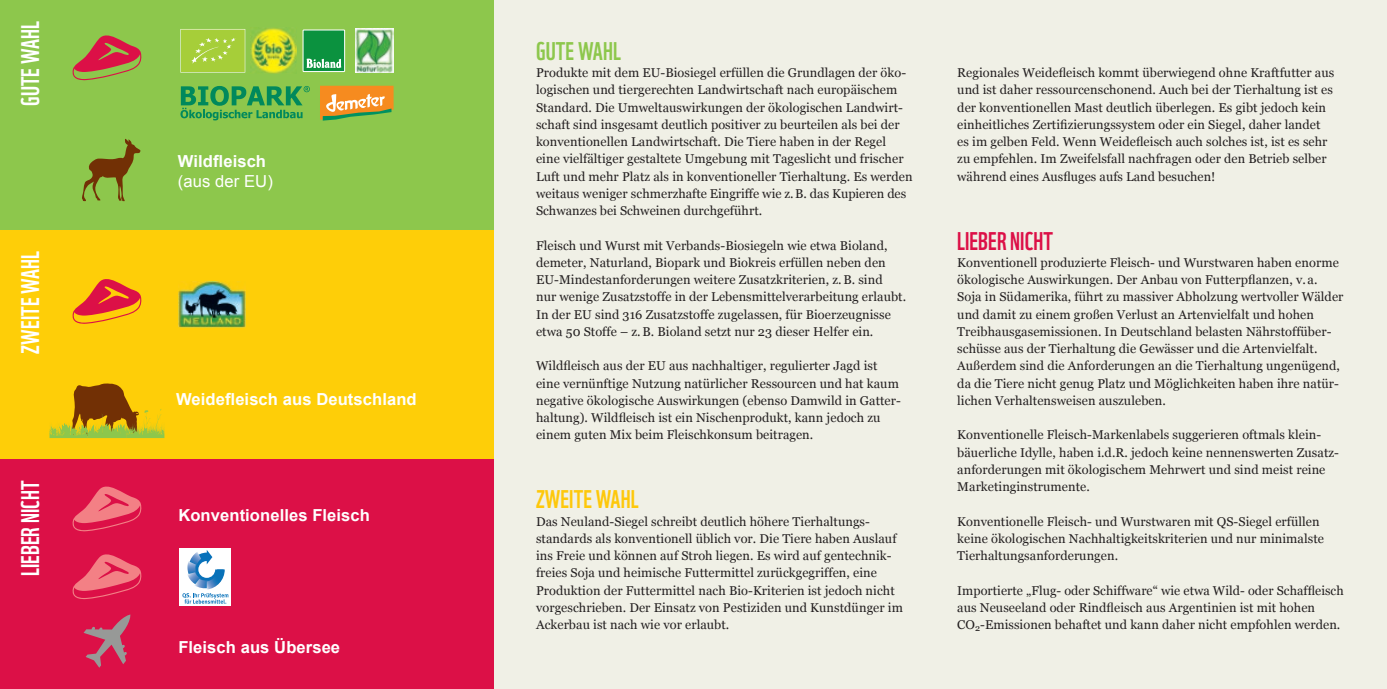
<style>
.page{position:relative;width:1387px;height:689px;background:#fff}
.page>*{position:absolute;margin:0;border:0;box-sizing:border-box;transform-origin:0 0}
.t1{font:24.9px "WWF";letter-spacing:.005em;color:#fff}
.t2{font:24.9px "WWF";letter-spacing:.005em;color:#dc1047}
.t3{font:24.9px "WWF";letter-spacing:.005em;color:#fec80b}
.t4{font:24.9px "WWF";letter-spacing:.005em;color:#8dc74c}
.t5{font:700 16.5px "Arial";letter-spacing:.005em;color:#fff}
.t6{font:16.5px "Arial";letter-spacing:.005em;color:#fff}
.t7{font:12.75px/17.2px "Georgia";letter-spacing:.005em;color:#231f20}
</style>
<div class="page">
<div style="left:0;top:0;width:1386px;height:689px;background:#f0f0e6"></div>
<div style="left:0;top:0;width:493px;height:230px;background:#8dc74c"></div>
<div style="left:0;top:230px;width:493px;height:229px;background:#fece08"></div>
<div style="left:0;top:459px;width:493px;height:230px;background:#dc1047"></div>
<div style="left:180px;top:548px;width:51px;height:57px;background:#fff"></div>
<svg style="left:182px;top:550px;width:46px;height:54px"></svg>
<svg style="left:82px;top:139px;width:59px;height:62px"></svg>
<div style="left:302px;top:29px;width:43px;height:43px;background:#86c9a0"></div>
<div style="left:303px;top:31px;width:41px;height:40px;background:#0b923f"></div>
<svg style="left:306px;top:58px;width:35px;height:10px"></svg>
<svg style="left:180px;top:29px;width:65px;height:44px;background:#acd148"></svg>
<svg style="left:320px;top:86px;width:73px;height:35px;background:#d3a248"></svg>
<svg style="left:180px;top:86px;width:130px;height:34px"></svg>
<img style="left:355px;top:28px;width:38px;height:45px">
<svg style="left:49px;top:383px;width:115px;height:55px"></svg>
<svg style="left:83px;top:614px;width:48px;height:54px"></svg>
<svg style="left:72px;top:35px;width:70px;height:46px"></svg>
<svg style="left:72px;top:279px;width:70px;height:45px"></svg>
<svg style="left:72px;top:486px;width:70px;height:46px"></svg>
<svg style="left:72px;top:554px;width:70px;height:45px"></svg>
<img style="left:179px;top:282px;width:67px;height:45px">
<img style="left:251px;top:28px;width:46px;height:46px">
<h1 class="t1" style="left:11px;top:106px;width:86px;rotate:-90deg">GUTE WAHL</h1>
<h1 class="t1" style="left:11px;top:353px;width:104px;rotate:-90deg">ZWEITE WAHL</h1>
<h1 class="t1" style="left:11px;top:576px;width:97px;rotate:-90deg">LIEBER NICHT</h1>
<p class="t5" style="left:178px;top:150px;width:90px">Wildfleisch</p>
<p class="t6" style="left:178px;top:170px;width:96px">(aus der EU)</p>
<p class="t5" style="left:176px;top:388px;width:242px">Weidefleisch aus Deutschland</p>
<p class="t5" style="left:178px;top:504px;width:193px">Konventionelles Fleisch</p>
<p class="t5" style="left:178px;top:636px;width:163px">Fleisch aus Übersee</p>
<h1 class="t4" style="left:536px;top:31px;width:86px">GUTE WAHL</h1>
<p class="t7" style="left:536px;top:64px;width:378px">Produkte mit dem EU-Biosiegel erfüllen die Grundlagen der öko&shy;logischen und tiergerechten Landwirtschaft nach europäischem Standard. Die Umweltauswirkungen der ökologischen Landwirt&shy;schaft sind insgesamt deutlich positiver zu beurteilen als bei der konventionellen Landwirtschaft. Die Tiere haben in der Regel eine vielfältiger gestaltete Umgebung mit Tageslicht und frischer Luft und mehr Platz als in konventioneller Tierhaltung. Es werden weitaus weniger schmerzhafte Eingriffe wie z. B. das Kupieren des Schwanzes bei Schweinen durchgeführt.</p>
<p class="t7" style="left:536px;top:237px;width:371px">Fleisch und Wurst mit Verbands-Biosiegeln wie etwa Bioland, demeter, Naturland, Biopark und Biokreis erfüllen neben den EU-Mindestanforderungen weitere Zusatzkriterien, z. B. sind<br>nur wenige Zusatzstoffe in der Lebensmittelverarbeitung erlaubt.<br>In der EU sind 316 Zusatzstoffe zugelassen, für Bioerzeugnisse etwa 50 Stoffe – z. B. Bioland setzt nur 23 dieser Helfer ein.</p>
<p class="t7" style="left:536px;top:358px;width:366px">Wildfleisch aus der EU aus nachhaltiger, regulierter Jagd ist eine vernünftige Nutzung natürlicher Ressourcen und hat kaum negative ökologische Auswirkungen (ebenso Damwild in Gatter&shy;haltung). Wildfleisch ist ein Nischenprodukt, kann jedoch zu einem guten Mix beim Fleischkonsum beitragen.</p>
<h1 class="t3" style="left:536px;top:480px;width:104px">ZWEITE WAHL</h1>
<p class="t7" style="left:536px;top:513px;width:368px">Das Neuland-Siegel schreibt deutlich höhere Tierhaltungs&shy;standards als konventionell üblich vor. Die Tiere haben Auslauf ins Freie und können auf Stroh liegen. Es wird auf gentechnik&shy;freies Soja und heimische Futtermittel zurückgegriffen, eine Produktion der Futtermittel nach Bio-Kriterien ist jedoch nicht vorgeschrieben. Der Einsatz von Pestiziden und Kunstdünger im Ackerbau ist nach wie vor erlaubt.</p>
<p class="t7" style="left:957px;top:64px;width:378px">Regionales Weidefleisch kommt überwiegend ohne Kraftfutter aus und ist daher ressourcenschonend. Auch bei der Tierhaltung ist es der konventionellen Mast deutlich überlegen. Es gibt jedoch kein einheitliches Zertifizierungssystem oder ein Siegel, daher landet es im gelben Feld. Wenn Weidefleisch auch solches ist, ist es sehr zu empfehlen. Im Zweifelsfall nachfragen oder den Betrieb selber während eines Ausfluges aufs Land besuchen!</p>
<h1 class="t2" style="left:957px;top:221px;width:97px">LIEBER NICHT</h1>
<p class="t7" style="left:957px;top:254px;width:387px">Konventionell produzierte Fleisch- und Wurstwaren haben enorme ökologische Auswirkungen. Der Anbau von Futterpflanzen, v. a.<br>Soja in Südamerika, führt zu massiver Abholzung wertvoller Wälder und damit zu einem großen Verlust an Artenvielfalt und hohen Treibhausgasemissionen. In Deutschland belasten Nährstoffüber&shy;schüsse aus der Tierhaltung die Gewässer und die Artenvielfalt.<br>Außerdem sind die Anforderungen an die Tierhaltung ungenügend, da die Tiere nicht genug Platz und Möglichkeiten haben ihre natür&shy;lichen Verhaltensweisen auszuleben.</p>
<p class="t7" style="left:957px;top:427px;width:383px">Konventionelle Fleisch-Markenlabels suggerieren oftmals klein&shy;bäuer liche Idylle, haben i.d.R. jedoch keine nennenswerten Zusatz&shy;anforderungen mit ökologischem Mehrwert und sind meist reine Marketing instrumente.</p>
<p class="t7" style="left:957px;top:513px;width:368px">Konventionelle Fleisch- und Wurstwaren mit QS-Siegel erfüllen keine ökologischen Nachhaltigkeitskriterien und nur minimalste<br>Tierhaltungs anforderungen.</p>
<p class="t7" style="left:957px;top:582px;width:388px">Importierte „Flug- oder Schiffware“ wie etwa Wild- oder Schaffleisch aus Neuseeland oder Rindfleisch aus Argentinien ist mit hohen<br>CO<sub>2</sub>-Emissionen behaftet und kann daher nicht empfohlen werden.</p>
</div>
